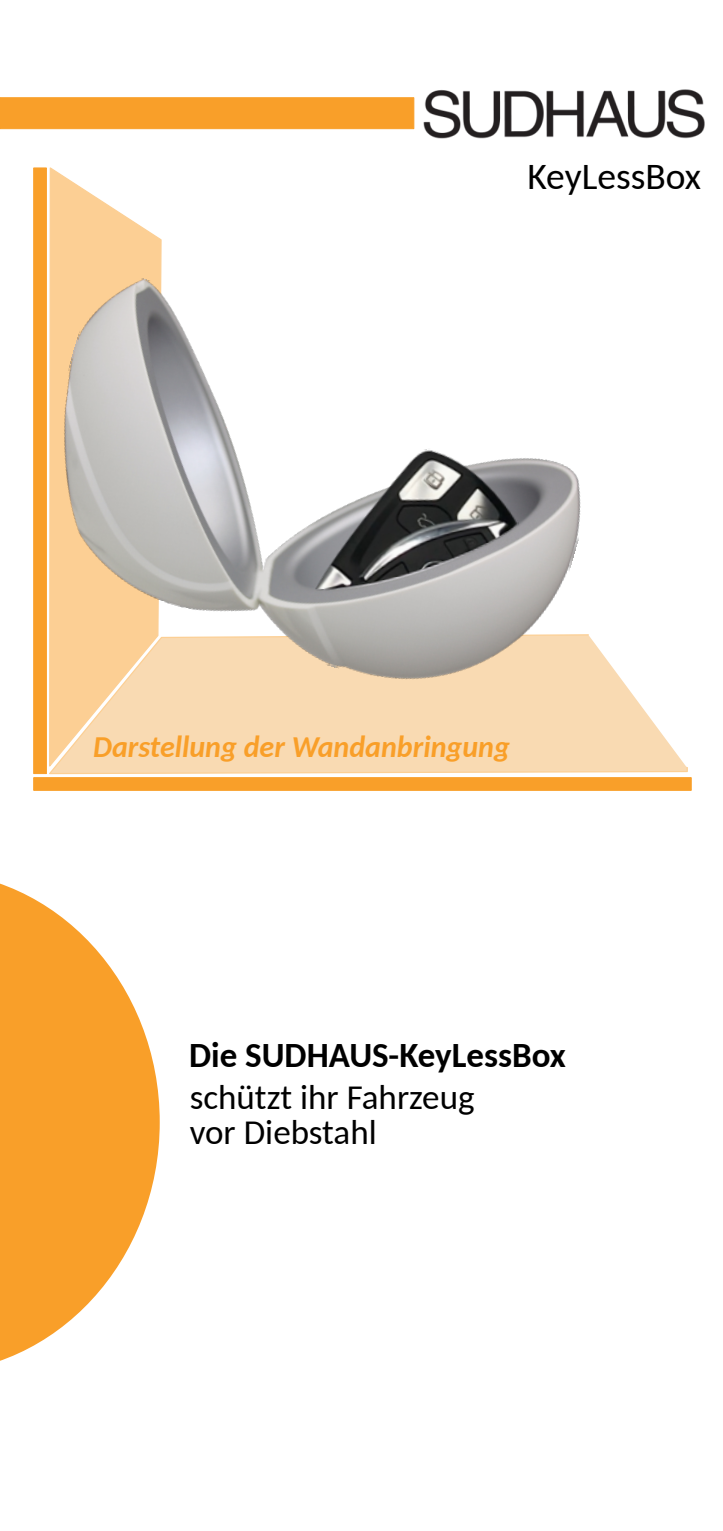
<style>
.page{position:relative;width:723px;height:1531px;background:#fff}
.page>*{position:absolute;margin:0;border:0;box-sizing:border-box;transform-origin:0 0}
.t1{font:37.5px "Carlito";color:#000}
.t2{font:35px/35px "Carlito";color:#000}
.t3{font:700 35px "Carlito";color:#000}
.t4{font:italic 700 30px "Carlito";color:#f99f29}
</style>
<div class="page">
<div style="left:0;top:97px;width:414px;height:32px;background:#f99f29;border:1px solid #f99f29"></div>
<div style="left:33px;top:777px;width:658px;height:13px;background:#f99f29;border:1px solid #f99f29"></div>
<img style="left:423px;top:90px;width:282px;height:49px">
<svg style="left:0;top:883px;width:160px;height:478px;fill:#f99f29"></svg>
<div style="left:49px;top:720px;width:539px;height:55px;background:#f9dab2"></div>
<div style="left:33px;top:168px;width:14px;height:606px;background:#f99f29;border:1px solid #f99f29"></div>
<svg style="left:49px;top:167px;width:113px;height:601px"></svg>
<img style="left:33px;top:266px;width:555px;height:454px">
<img style="left:295px;top:438px;width:228px;height:157px">
<svg style="left:588px;top:634px;width:104px;height:145px"></svg>
<p class="t1" style="left:527px;top:161px;width:175px">KeyLessBox</p>
<p class="t4" style="left:93px;top:734px;width:418px">Darstellung der Wandanbringung</p>
<p class="t3" style="left:189px;top:1040px;width:378px">Die SUDHAUS-KeyLessBox</p>
<p class="t2" style="left:190px;top:1083px;width:286px">schützt ihr Fahrzeug vor Diebstahl</p>
</div>
